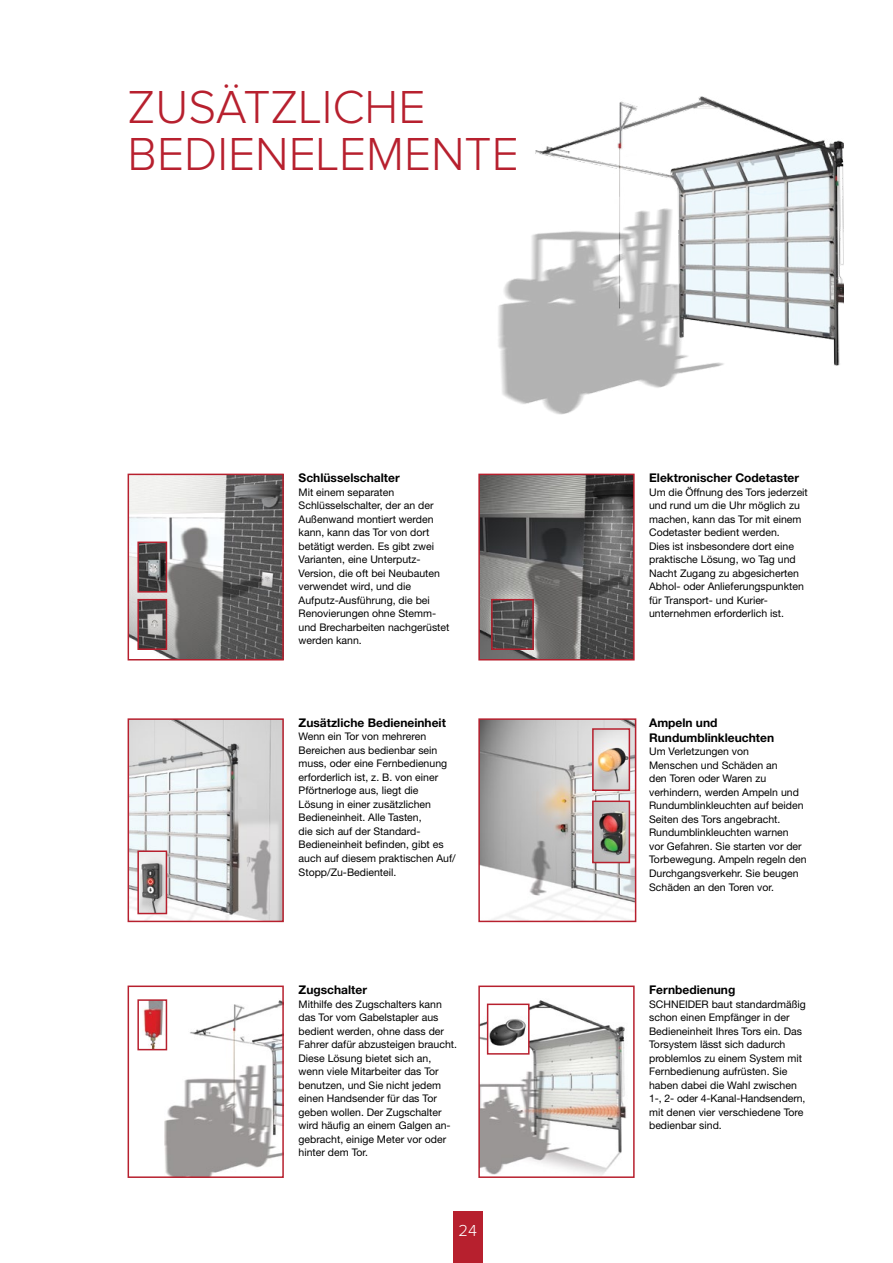
<style>
.page{position:relative;width:893px;height:1263px;background:#fff}
.page>*{position:absolute;margin:0;border:0;box-sizing:border-box;transform-origin:0 0}
.t1{font:300 48px/46.5px "Proxima Nova A";color:#b7202e}
.t2{font:300 16.5px "Proxima Nova A";color:#fff}
.t3{font:700 12px/15px "Helvetica Neue LT Std";color:#000}
.t4{font:10.5px/13.5px "Helvetica Neue LT Std";color:#000}
</style>
<div class="page">
<div style="left:453px;top:1211px;width:30px;height:52px;background:#b7202e"></div>
<img style="left:481px;top:1000px;width:146px;height:175px">
<div style="left:478px;top:985px;width:157px;height:193px;border:2px solid #b7202e"></div>
<img style="left:481px;top:477px;width:151px;height:180px">
<div style="left:478px;top:474px;width:157px;height:186px;border:2px solid #b7202e"></div>
<img style="left:481px;top:721px;width:152px;height:198px">
<div style="left:478px;top:718px;width:158px;height:204px;border:2px solid #b7202e"></div>
<img style="left:131px;top:477px;width:150px;height:180px">
<div style="left:128px;top:474px;width:156px;height:186px;border:2px solid #b7202e"></div>
<img style="left:140px;top:544px;width:24px;height:46px">
<div style="left:137px;top:541px;width:30px;height:52px;border:2px solid #b7202e"></div>
<img style="left:140px;top:602px;width:24px;height:45px">
<div style="left:137px;top:599px;width:30px;height:51px;border:2px solid #b7202e"></div>
<img style="left:595px;top:731px;width:32px;height:57px">
<div style="left:592px;top:728px;width:38px;height:63px;border:2px solid #b7202e"></div>
<img style="left:595px;top:803px;width:32px;height:57px">
<div style="left:592px;top:800px;width:38px;height:63px;border:2px solid #b7202e"></div>
<img style="left:131px;top:721px;width:150px;height:198px">
<div style="left:128px;top:718px;width:156px;height:204px;border:2px solid #b7202e"></div>
<img style="left:140px;top:853px;width:24px;height:58px">
<div style="left:137px;top:850px;width:30px;height:64px;border:2px solid #b7202e"></div>
<img style="left:490px;top:1006px;width:37px;height:45px">
<div style="left:487px;top:1003px;width:43px;height:51px;border:2px solid #b7202e"></div>
<img style="left:137px;top:999px;width:144px;height:176px">
<div style="left:128px;top:985px;width:156px;height:193px;border:2px solid #b7202e"></div>
<img style="left:140px;top:1002px;width:24px;height:45px">
<div style="left:137px;top:999px;width:30px;height:51px;border:2px solid #b7202e"></div>
<img style="left:494px;top:602px;width:37px;height:45px">
<div style="left:491px;top:599px;width:43px;height:51px;border:2px solid #b7202e"></div>
<img style="left:498px;top:96px;width:346px;height:319px">
<h1 class="t1" style="left:128px;top:83px;width:393px">ZUSÄTZLICHE<br>BEDIENELEMENTE</h1>
<p class="t3" style="left:299px;top:470px;width:103px">Schlüsselschalter</p>
<p class="t4" style="left:299px;top:485px;width:152px">Mit einem separaten<br>Schlüsselschalter, der an der<br>Außenwand montiert werden kann, kann das Tor von dort betätigt werden. Es gibt zwei<br>Varianten, eine Unterputz-<br>Version, die oft bei Neubauten verwendet wird, und die<br>Aufputz-Ausführung, die bei<br>Renovierungen ohne Stemm&shy;und Brecharbeiten nachgerüstet werden kann.</p>
<p class="t3" style="left:299px;top:715px;width:149px">Zusätzliche Bedieneinheit</p>
<p class="t4" style="left:299px;top:730px;width:159px">Wenn ein Tor von mehreren<br>Bereichen aus bedienbar sein muss, oder eine Fernbedienung erforderlich ist, z. B. von einer<br>Pförtnerloge aus, liegt die<br>Lösung in einer zusätzlichen<br>Bedieneinheit. Alle Tasten,<br>die sich auf der Standard-<br>Bedieneinheit befinden, gibt es auch auf diesem praktischen Auf/<br>Stopp/Zu-Bedienteil.</p>
<p class="t3" style="left:299px;top:982px;width:70px">Zugschalter</p>
<p class="t4" style="left:299px;top:997px;width:160px">Mithilfe des Zugschalters kann das Tor vom Gabelstapler aus bedient werden, ohne dass der<br>Fahrer dafür abzusteigen braucht.<br>Diese Lösung bietet sich an, wenn viele Mitarbeiter das Tor benutzen, und Sie nicht jedem einen Handsender für das Tor geben wollen. Der Zugschalter wird häufig an einem Galgen an&shy;gebracht, einige Meter vor oder hinter dem Tor.</p>
<h2 class="t2" style="left:458px;top:1221px;width:20px">24</h2>
<p class="t3" style="left:649px;top:470px;width:151px">Elektronischer Codetaster</p>
<p class="t4" style="left:649px;top:485px;width:160px">Um die Öffnung des Tors jederzeit und rund um die Uhr möglich zu machen, kann das Tor mit einem<br>Codetaster bedient werden.<br>Dies ist insbesondere dort eine praktische Lösung, wo Tag und<br>Nacht Zugang zu abgesicherten<br>Abhol- oder Anlieferungspunkten für Transport- und Kurier&shy;unternehmen erforderlich ist.</p>
<p class="t3" style="left:649px;top:715px;width:127px">Ampeln und<br>Rundumblinkleuchten</p>
<p class="t4" style="left:649px;top:745px;width:159px">Um Verletzungen von<br>Menschen und Schäden an<br>den Toren oder Waren zu verhindern, werden Ampeln und<br>Rundumblinkleuchten auf beiden<br>Seiten des Tors angebracht.<br>Rundumblinkleuchten warnen<br>vor Gefahren. Sie starten vor der<br>Torbewegung. Ampeln regeln den<br>Durchgangsverkehr. Sie beugen<br>Schäden an den Toren vor.</p>
<p class="t3" style="left:649px;top:982px;width:88px">Fernbedienung</p>
<p class="t4" style="left:649px;top:997px;width:158px">SCHNEIDER baut standardmäßig schon einen Empfänger in der<br>Bedieneinheit Ihres Tors ein. Das<br>Torsystem lässt sich dadurch problemlos zu einem System mit<br>Fernbedienung aufrüsten. Sie haben dabei die Wahl zwischen<br>1-, 2- oder 4-Kanal-Handsendern, mit denen vier verschiedene Tore bedienbar sind.</p>
</div>
